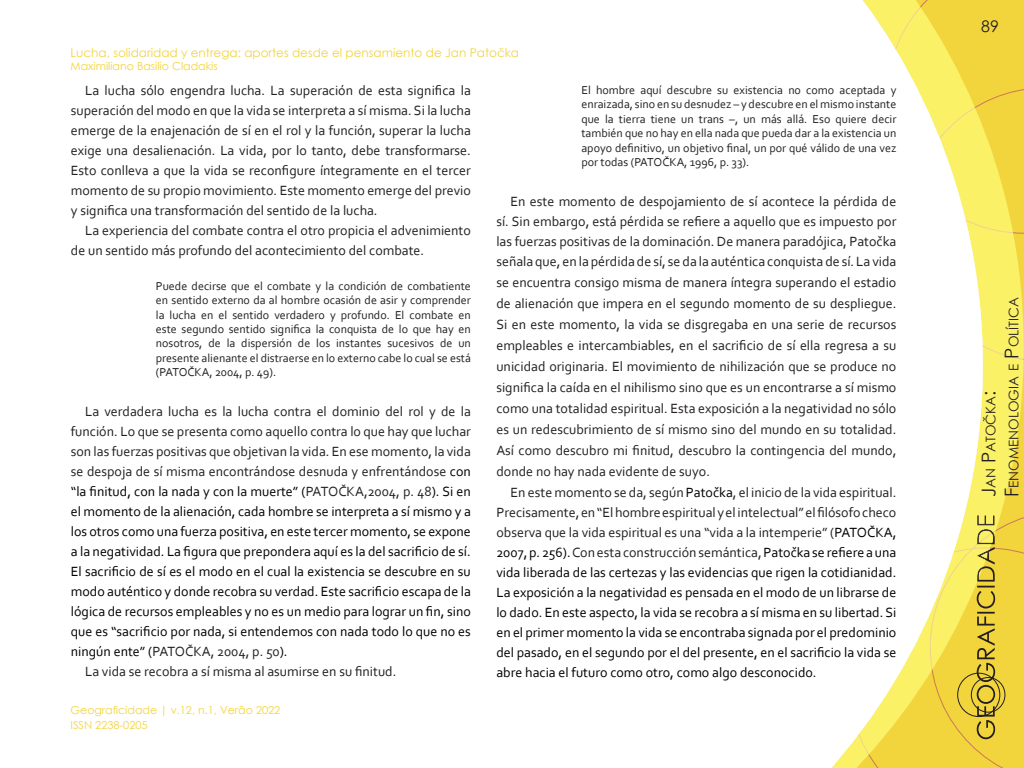
<style>
.page{position:relative;width:1024px;height:768px;background:#fff}
.page>*{position:absolute;margin:0;border:0;box-sizing:border-box;transform-origin:0 0}
.t1{font:16px "Century Gothic";color:#231f20}
.corpo{font:14px/20.8px "Corbel";color:#231f20;text-align:justify}
.corpo-2{font:14px/20px "Corbel";color:#000;text-align:justify}
.t2{font:13.3px/22.8px "Century Gothic";color:#231f20}
.citacao{font:12px/14.4px "Corbel";color:#231f20;text-align:justify}
.t3{font:12px "Century Gothic";color:#f2d43d}
.t4{font:11px "Century Gothic";color:#f2d43d}
.s1{color:#231f20}
.s2{font-size:19px}
</style>
<div class="page">
<svg style="left:831px;top:0;width:193px;height:768px"></svg>
<p class="t3" style="left:71px;top:45px;width:450px">Lucha, solidaridad y entrega: aportes desde el pensamiento de Jan Patočka</p>
<p class="t4" style="left:71px;top:59px;width:149px">Maximiliano Basilio Cladakis</p>
<p class="corpo" style="left:71px;top:80px;width:402px;line-height:20px;text-indent:14px">La lucha sólo engendra lucha. La superación de esta significa la superación del modo en que la vida se interpreta a sí misma. Si la lucha emerge de la enajenación de sí en el rol y la función, superar la lucha exige una desalienación. La vida, por lo tanto, debe transformarse.<br>Esto conlleva a que la vida se reconfigure íntegramente en el tercer momento de su propio movimiento. Este momento emerge del previo y significa una transformación del sentido de la lucha.</p>
<p class="corpo" style="left:71px;top:220px;width:402px;line-height:20px;text-indent:14px">La experiencia del combate contra el otro propicia el advenimiento de un sentido más profundo del acontecimiento del combate.</p>
<p class="citacao" style="left:156px;top:278px;width:317px">Puede decirse que el combate y la condición de combatiente en sentido externo da al hombre ocasión de asir y comprender la lucha en el sentido verdadero y profundo. El combate en este segundo sentido significa la conquista de lo que hay en nosotros, de la dispersión de los instantes sucesivos de un presente alienante el distraerse en lo externo cabe lo cual se está (PATOČKA, 2004, p. 49).</p>
<p class="corpo-2" style="left:71px;top:401px;width:402px;text-indent:14px"><span class="s1">La verdadera lucha es la lucha contra el dominio del rol y de la función. Lo que se presenta como aquello contra lo que hay que luchar son las fuerzas positivas que objetivan la vida. En ese momento, la vida se despoja de sí misma encontrándose desnuda y enfrentándose</span> con “la finitud, con la nada y con la muerte” (<span class="s1">PATOČKA,2004, p. 48</span>). Si en el momento de la alienación, cada hombre se interpreta a sí mismo y a los otros como una fuerza positiva, en este tercer momento, se expone a la negatividad. La figura que prepondera aquí es la del sacrificio de sí.<br>El sacrificio de sí es el modo en el cual la existencia se descubre en su modo auténtico y donde recobra su verdad. Este sacrificio escapa de la lógica de recursos empleables y no es un medio para lograr un fin, sino que es “sacrificio por nada, si entendemos con nada todo lo que no es ningún ente” (<span class="s1">PATOČKA, 2004, p. 50</span>).</p>
<p class="corpo" style="left:85px;top:661px;width:313px">La vida se recobra a sí misma al asumirse en su finitud.</p>
<p class="t4" style="left:71px;top:702px;width:211px">Geograficidade | v.12, n.1, Verão 2022</p>
<p class="t4" style="left:71px;top:717px;width:79px">ISSN 2238-0205</p>
<p class="citacao" style="left:581px;top:82px;width:316px">El hombre aquí descubre su existencia no como aceptada y enraizada, sino en su desnudez – y descubre en el mismo instante que la tierra tiene un trans –, un más allá. Eso quiere decir también que no hay en ella nada que pueda dar a la existencia un apoyo definitivo, un objetivo final, un por qué válido de una vez por todas (PATOČKA, 1996, p. 33).</p>
<p class="corpo" style="left:496px;top:191px;width:402px;text-indent:14px">En este momento de despojamiento de sí acontece la pérdida de sí. Sin embargo, está pérdida se refiere a aquello que es impuesto por las fuerzas positivas de la dominación. De manera paradójica, Patočka señala que, en la pérdida de sí, se da la auténtica conquista de sí. La vida se encuentra consigo misma de manera íntegra superando el estadio de alienación que impera en el segundo momento de su despliegue.<br>Si en este momento, la vida se disgregaba en una serie de recursos empleables e intercambiables, en el sacrificio de sí ella regresa a su unicidad originaria. El movimiento de nihilización que se produce no significa la caída en el nihilismo sino que es un encontrarse a sí mismo como una totalidad espiritual. Esta exposición a la negatividad no sólo es un redescubrimiento de sí mismo sino del mundo en su totalidad.<br>Así como descubro mi finitud, descubro la contingencia del mundo, donde no hay nada evidente de suyo.</p>
<p class="corpo-2" style="left:496px;top:482px;width:402px;text-indent:14px"><span class="s1">En este momento se da, según</span> Patočka<span class="s1">, el inicio de la vida espiritual.<br>Precisamente,en“Elhombreespiritualyelintelectual”elfilósofocheco observa que la vida espiritual es una “vida a la intemperie” (</span>PATOČKA, 2007,p. 256).<span class="s1">Conesta construcciónsemántica,</span>Patočka se refiere auna vida liberada de las certezas y las evidencias que rigen la cotidianidad.<br>La exposición a la negatividad es pensada en el modo de un librarse de lo dado. En este aspecto, la vida se recobra a sí misma en su libertad. Si en el primer momento la vida se encontraba signada por el predominio del pasado, en el segundo por el del presente, en el sacrificio la vida se abre hacia el futuro como otro, como algo desconocido.</p>
<p class="t1" style="left:981px;top:15px;width:19px">89</p>
<p class="t2" style="left:979px;top:497px;width:200px;rotate:-90deg"><span class="s2">J</span>an <span class="s2">P</span>atočka<span class="s2">:<br>F</span>enomenologia e <span class="s2">P</span>olítica</p>
<p class="t2" style="left:979px;top:497px;width:62px;rotate:-90deg"><span class="s2">A</span>rtigos</p>
</div>
